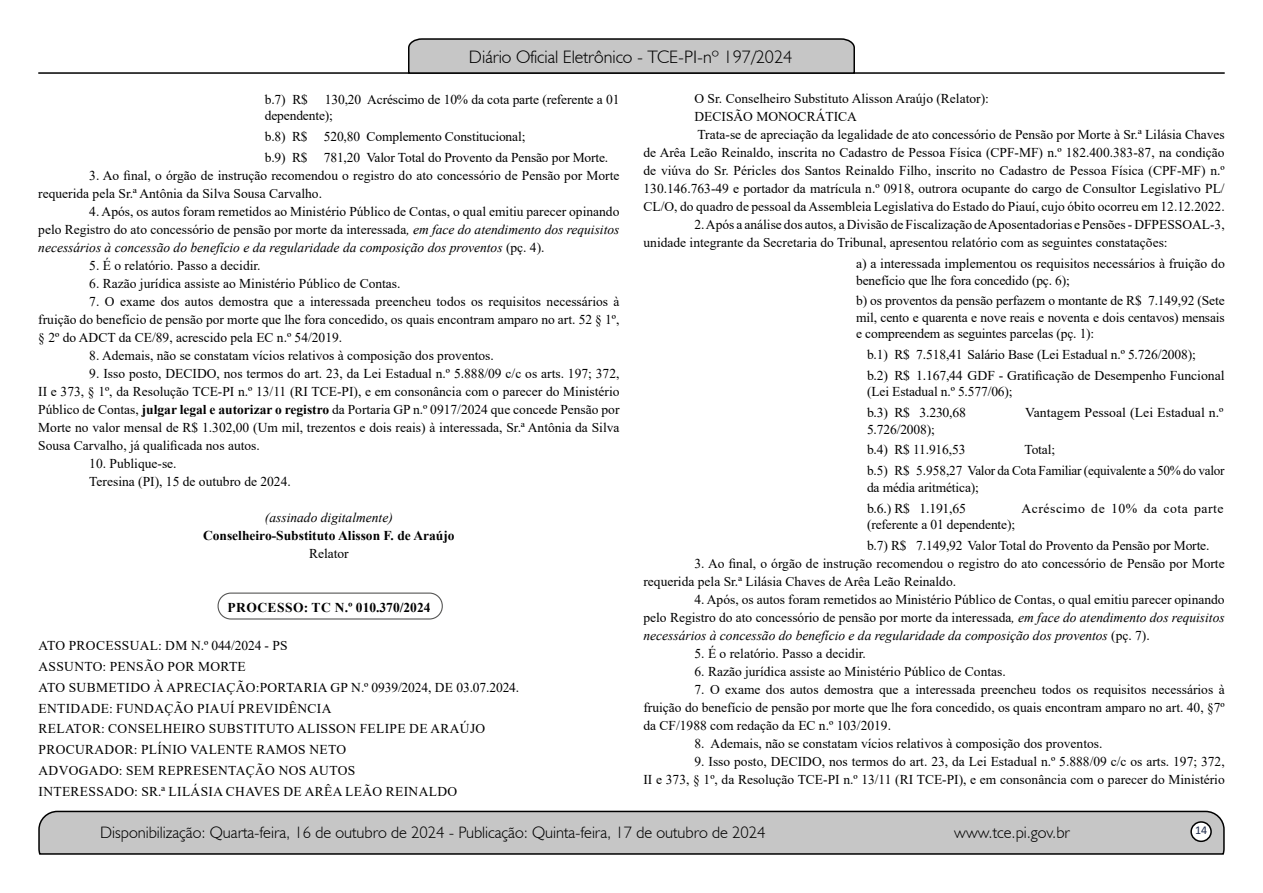
<style>
.page{position:relative;width:1263px;height:893px;background:#fff}
.page>*{position:absolute;margin:0;border:0;box-sizing:border-box;transform-origin:0 0}
.t1{font:300 18px "Humanist 521 BT";color:#000}
.t2{font:300 16.5px "Humanist 521 BT";color:#000}
.t3{font:13.5px/18px "Times New Roman";color:#000}
.t4{font:13.5px/20.7px "Times New Roman";letter-spacing:.025em;color:#000}
.t5{font:13.5px/20.7px "Times New Roman";letter-spacing:-.02em;color:#000}
.t6{font:700 13.5px "Times New Roman";color:#000}
.t7{font:700 13.5px "Times New Roman";letter-spacing:.035em;color:#000}
.t8{font:13.5px "Times New Roman";letter-spacing:.035em;color:#000}
.t9{font:italic 13.5px "Times New Roman";color:#000}
.t10{font:12px "Calibri";color:#212d4c}
.s1{font-style:italic}
.s2{font-weight:700}
</style>
<div class="page">
<svg style="left:38px;top:810px;width:1187px;height:45px"></svg>
<div style="left:1191px;top:822px;width:20px;height:19px;background:#fff;border-radius:50%"></div>
<div style="left:1190px;top:821px;width:22px;height:21px;border:2px solid #000;border-radius:50%"></div>
<hr style="left:38px;top:72px;width:1187px;height:2px;background:#000">
<svg style="left:407px;top:38px;width:449px;height:36px"></svg>
<div style="left:217px;top:593px;width:226px;height:27px;border:1px solid #575756;border-radius:13px"></div>
<h1 class="t1" style="left:469px;top:46px;width:325px">Diário Oficial Eletrônico - TCE-PI-nº 197/2024</h1>
<p class="t3" style="left:265px;top:90px;width:356px;line-height:16.5px">b.7) R$ 130,20 Acréscimo de 10% da cota parte (referente a 01 dependente);</p>
<p class="t3" style="left:265px;top:125px;width:345px;line-height:20.7px">b.8) R$ 520,80 Complemento Constitucional;<br>b.9) R$ 781,20 Valor Total do Provento da Pensão por Morte.</p>
<p class="t3" style="left:38px;top:166px;width:583px;text-indent:51px">3. Ao final, o órgão de instrução recomendou o registro do ato concessório de Pensão por Morte requerida pela Sr.ª Antônia da Silva Sousa Carvalho.</p>
<p class="t3" style="left:38px;top:202px;width:583px;text-align:justify;text-indent:51px">4. Após, os autos foram remetidos ao Ministério Público de Contas, o qual emitiu parecer opinando pelo Registro do ato concessório de pensão por morte da interessada<span class="s1">, em face do atendimento dos requisitos necessários à concessão do benefício e da regularidade da composição dos proventos</span> (pç. 4).</p>
<p class="t3" style="left:89px;top:256px;width:173px">5. É o relatório. Passo a decidir.</p>
<p class="t3" style="left:89px;top:274px;width:313px">6. Razão jurídica assiste ao Ministério Público de Contas.</p>
<p class="t3" style="left:38px;top:292px;width:583px;text-align:justify;text-indent:51px">7. O exame dos autos demostra que a interessada preencheu todos os requisitos necessários à fruição do benefício de pensão por morte que lhe fora concedido, os quais encontram amparo no art. 52 § 1º, § 2º do ADCT da CE/89, acrescido pela EC n.º 54/2019.</p>
<p class="t3" style="left:89px;top:346px;width:406px">8. Ademais, não se constatam vícios relativos à composição dos proventos.</p>
<p class="t3" style="left:38px;top:364px;width:583px;text-align:justify;text-indent:51px">9. Isso posto, DECIDO, nos termos do art. 23, da Lei Estadual n.º 5.888/09 c/c os arts. 197; 372, II e 373, § 1º, da Resolução TCE-PI n.º 13/11 (RI TCE-PI), e em consonância com o parecer do Ministério Público de Contas, <span class="s2">julgar legal e autorizar o registro</span> da Portaria GP n.º 0917/2024 que concede Pensão por Morte no valor mensal de R$ 1.302,00 (Um mil, trezentos e dois reais) à interessada, Sr.ª Antônia da Silva Sousa Carvalho, já qualificada nos autos.</p>
<p class="t3" style="left:89px;top:454px;width:203px">10. Publique-se.<br>Teresina (PI), 15 de outubro de 2024.</p>
<p class="t9" style="left:265px;top:508px;width:129px">(assinado digitalmente)</p>
<p class="t6" style="left:203px;top:525px;width:253px">Conselheiro-Substituto Alisson F. de Araújo</p>
<p class="t3" style="left:309px;top:544px;width:41px">Relator</p>
<p class="t3" style="left:694px;top:89px;width:296px">O Sr. Conselheiro Substituto Alisson Araújo (Relator):</p>
<p class="t3" style="left:694px;top:107px;width:164px">DECISÃO MONOCRÁTICA</p>
<p class="t3" style="left:697px;top:125px;width:529px">Trata-se de apreciação da legalidade de ato concessório de Pensão por Morte à Sr.ª Lilásia Chaves</p>
<p class="t3" style="left:643px;top:143px;width:583px">de Arêa Leão Reinaldo, inscrita no Cadastro de Pessoa Física (CPF-MF) n.º 182.400.383-87, na condição</p>
<p class="t3" style="left:643px;top:161px;width:583px">de viúva do Sr. Péricles dos Santos Reinaldo Filho, inscrito no Cadastro de Pessoa Física (CPF-MF) n.º</p>
<p class="t3" style="left:643px;top:179px;width:583px">130.146.763-49 e portador da matrícula n.º 0918, outrora ocupante do cargo de Consultor Legislativo PL/</p>
<p class="t3" style="left:643px;top:197px;width:583px">CL/O, do quadro de pessoal da Assembleia Legislativa do Estado do Piauí, cujo óbito ocorreu em 12.12.2022.</p>
<p class="t3" style="left:643px;top:215px;width:583px;text-indent:51px">2. Após a análise dos autos, a Divisão de Fiscalização de Aposentadorias e Pensões - DFPESSOAL-3, unidade integrante da Secretaria do Tribunal, apresentou relatório com as seguintes constatações:</p>
<p class="t3" style="left:856px;top:255px;width:370px;line-height:16.5px">a) a interessada implementou os requisitos necessários à fruição do benefício que lhe fora concedido (pç. 6);</p>
<p class="t3" style="left:856px;top:292px;width:370px;line-height:16.5px;text-align:justify">b) os proventos da pensão perfazem o montante de R$ 7.149,92 (Sete mil, cento e quarenta e nove reais e noventa e dois centavos) mensais e compreendem as seguintes parcelas (pç. 1):</p>
<p class="t3" style="left:867px;top:344px;width:359px;line-height:20.7px">b.1) R$ 7.518,41 Salário Base (Lei Estadual n.º 5.726/2008);<br>b.2) R$ 1.167,44 GDF - Gratificação de Desempenho Funcional</p>
<p class="t3" style="left:867px;top:381px;width:147px;line-height:20.7px">(Lei Estadual n.º 5.577/06); b.3) R$ 3.230,68</p>
<p class="t3" style="left:1025px;top:403px;width:200px">Vantagem Pessoal (Lei Estadual n.º</p>
<p class="t3" style="left:867px;top:418px;width:100px;line-height:20.7px">5.726/2008);<br>b.4) R$ 11.916,53</p>
<p class="t5" style="left:867px;top:439px;width:359px;text-indent:157px">Total;<br>b.5) R$ 5.958,27 Valor da Cota Familiar (equivalente a 50% do valor</p>
<p class="t3" style="left:867px;top:476px;width:114px;line-height:20.7px">da média aritmética); b.6.) R$ 1.191,65</p>
<p class="t8" style="left:1021px;top:498px;width:204px">Acréscimo de 10% da cota parte</p>
<p class="t3" style="left:867px;top:514px;width:344px;line-height:20.7px">(referente a 01 dependente);<br>b.7) R$ 7.149,92 Valor Total do Provento da Pensão por Morte.</p>
<p class="t3" style="left:643px;top:554px;width:583px;text-indent:51px">3. Ao final, o órgão de instrução recomendou o registro do ato concessório de Pensão por Morte requerida pela Sr.ª Lilásia Chaves de Arêa Leão Reinaldo.</p>
<p class="t3" style="left:643px;top:590px;width:583px;text-align:justify;text-indent:51px">4. Após, os autos foram remetidos ao Ministério Público de Contas, o qual emitiu parecer opinando pelo Registro do ato concessório de pensão por morte da interessada<span class="s1">, em face do atendimento dos requisitos necessários à concessão do benefício e da regularidade da composição dos proventos</span> (pç. 7).</p>
<p class="t3" style="left:694px;top:644px;width:173px">5. É o relatório. Passo a decidir.</p>
<p class="t3" style="left:694px;top:662px;width:313px">6. Razão jurídica assiste ao Ministério Público de Contas.</p>
<p class="t3" style="left:643px;top:680px;width:583px;text-align:justify;text-indent:51px">7. O exame dos autos demostra que a interessada preencheu todos os requisitos necessários à fruição do benefício de pensão por morte que lhe fora concedido, os quais encontram amparo no art. 40, §7º da CF/1988 com redação da EC n.º 103/2019.</p>
<p class="t3" style="left:694px;top:734px;width:409px">8. Ademais, não se constatam vícios relativos à composição dos proventos.</p>
<p class="t3" style="left:643px;top:752px;width:583px;text-align:right">9. Isso posto, DECIDO, nos termos do art. 23, da Lei Estadual n.º 5.888/09 c/c os arts. 197; 372,<br>II e 373, § 1º, da Resolução TCE-PI n.º 13/11 (RI TCE-PI), e em consonância com o parecer do Ministério</p>
<p class="t7" style="left:227px;top:597px;width:205px">PROCESSO: TC N.º 010.370/2024</p>
<p class="t4" style="left:39px;top:635px;width:482px">ATO PROCESSUAL: DM N.º 044/2024 - PS<br>ASSUNTO: PENSÃO POR MORTE<br>ATO SUBMETIDO À APRECIAÇÃO:PORTARIA GP N.º 0939/2024, DE 03.07.2024.<br>ENTIDADE: FUNDAÇÃO PIAUÍ PREVIDÊNCIA<br>RELATOR: CONSELHEIRO SUBSTITUTO ALISSON FELIPE DE ARAÚJO PROCURADOR: PLÍNIO VALENTE RAMOS NETO<br>ADVOGADO: SEM REPRESENTAÇÃO NOS AUTOS<br>INTERESSADO: SR.ª LILÁSIA CHAVES DE ARÊA LEÃO REINALDO</p>
<p class="t2" style="left:100px;top:822px;width:667px">Disponibilização: Quarta-feira, 16 de outubro de 2024 - Publicação: Quinta-feira, 17 de outubro de 2024</p>
<p class="t2" style="left:954px;top:822px;width:117px">www.tce.pi.gov.br</p>
<p class="t10" style="left:1195px;top:821px;width:14px">14</p>
</div>
